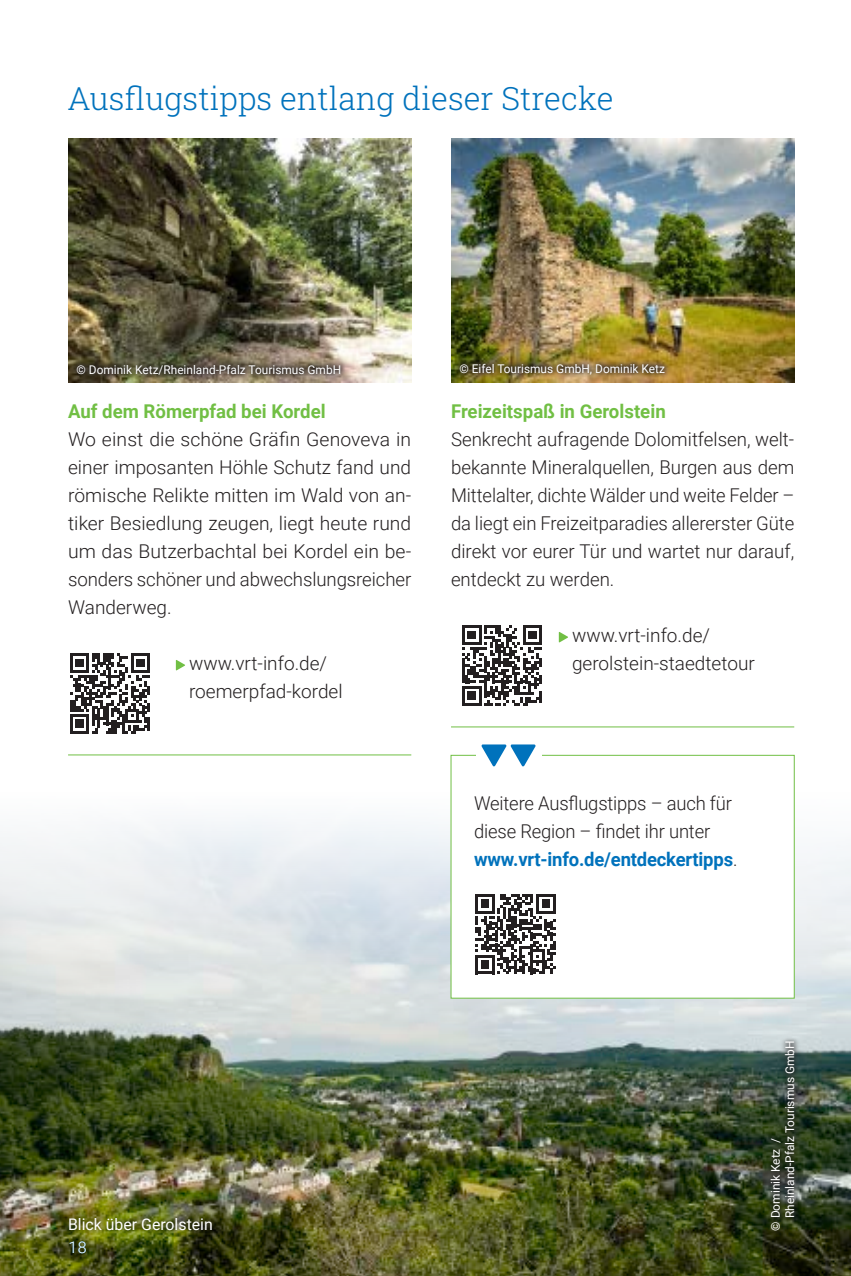
<style>
.page{position:relative;width:851px;height:1276px;background:#fff}
.page>*{position:absolute;margin:0;border:0;box-sizing:border-box;transform-origin:0 0}
.t1{font:300 32px "Roboto Slab";color:#0072bc}
.t2{font:300 19px/28px "Roboto";color:#231f20}
.t3{font:700 19px "Roboto";color:#71bf44}
.t4{font:16px "Roboto";color:#fff}
.t5{font:300 16px "Roboto";color:#fff}
.t6{font:12px/14.4px "Roboto";color:#fff}
.s1{font-weight:700;color:#0072bc}
</style>
<div class="page">
<img style="left:68px;top:138px;width:343px;height:244px">
<svg style="left:176px;top:660px;width:9px;height:10px"></svg>
<svg style="left:70px;top:653px;width:80px;height:80px"></svg>
<hr style="left:68px;top:754px;width:343px;height:1px;background:#71bf44">
<img style="left:0;top:819px;width:850px;height:457px">
<img style="left:451px;top:138px;width:343px;height:244px">
<svg style="left:558px;top:632px;width:10px;height:10px"></svg>
<hr style="left:451px;top:726px;width:343px;height:1px;background:#71bf44">
<svg style="left:462px;top:625px;width:80px;height:80px"></svg>
<svg style="left:450px;top:754px;width:345px;height:245px"></svg>
<div style="left:476px;top:744px;width:65px;height:21px;background:#fff"></div>
<svg style="left:481px;top:744px;width:55px;height:22px"></svg>
<svg style="left:475px;top:894px;width:80px;height:80px"></svg>
<svg style="left:71px;top:358px;width:275px;height:22px;background:#635a48"></svg>
<img style="left:454px;top:357px;width:216px;height:22px">
<div style="left:764px;top:1035px;width:36px;height:201px;background:#231f20;opacity:.53"></div>
<img style="left:63px;top:1211px;width:155px;height:24px">
<h1 class="t1" style="left:67px;top:77px;width:547px">Ausflugstipps entlang dieser Strecke</h1>
<p class="t6" style="left:77px;top:362px;width:266px">© Dominik Ketz/Rheinland-Pfalz Tourismus GmbH</p>
<p class="t6" style="left:459px;top:361px;width:207px">© Eifel Tourismus GmbH, Dominik Ketz</p>
<p class="t3" style="left:68px;top:398px;width:259px">Auf dem Römerpfad bei Kordel</p>
<p class="t2" style="left:68px;top:425px;width:345px;text-align:justify">Wo einst die schöne Gräfin Genoveva in einer imposanten Höhle Schutz fand und römische Relikte mitten im Wald von an&shy;tiker Besiedlung zeugen, liegt heute rund um das Butzerbachtal bei Kordel ein be&shy;sonders schöner und abwechslungsreicher Wanderweg.</p>
<p class="t2" style="left:189px;top:649px;width:155px">www.vrt-info.de/ roemerpfad-kordel</p>
<p class="t3" style="left:451px;top:398px;width:216px">Freizeitspaß in Gerolstein</p>
<p class="t2" style="left:451px;top:425px;width:345px;text-align:justify">Senkrecht aufragende Dolomitfelsen, welt&shy;bekannte Mineralquellen, Burgen aus dem Mittelalter, dichte Wälder und weite Felder – da liegt ein Freizeitparadies allererster Güte direkt vor eurer Tür und wartet nur darauf, entdeckt zu werden.</p>
<p class="t2" style="left:572px;top:621px;width:184px">www.vrt-info.de/ gerolstein-staedtetour</p>
<p class="t2" style="left:474px;top:789px;width:265px">Weitere Ausflugstipps – auch für diese Region – findet ihr unter <span class="s1">www.vrt-info.de/entdeckertipps</span>.</p>
<p class="t4" style="left:68px;top:1212px;width:146px">Blick über Gerolstein</p>
<p class="t5" style="left:68px;top:1236px;width:20px">18</p>
<p class="t6" style="left:767px;top:1218px;width:179px;text-indent:-12px;rotate:-90deg">© Dominik Ketz /<br>Rheinland-Pfalz Tourismus GmbH</p>
</div>
